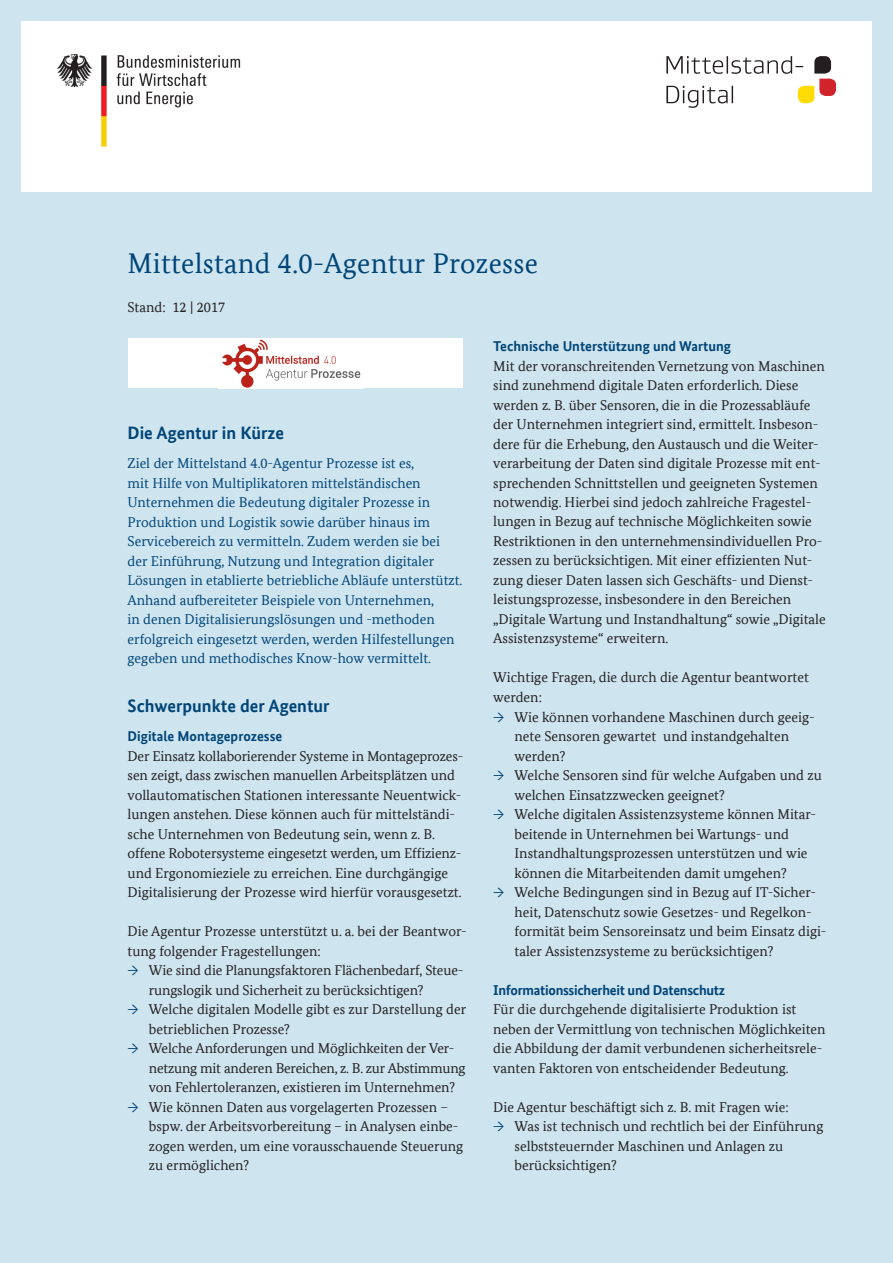
<style>
.page{position:relative;width:893px;height:1263px;background:#cee4ef}
.page>*{position:absolute;margin:0;border:0;box-sizing:border-box;transform-origin:0 0}
.t1{font:28.5px "Bundes Serif Office";letter-spacing:.01em;color:#004578}
.t2{font:700 18px "Bundes Sans Office";color:#004578}
.LI_Pfeil{font:14.25px/19.5px "Bundes Serif Office";color:#231f20}
.t3{font:14.25px/19.5px "Bundes Serif Office";color:#004578}
.t4{font:700 14.25px "Bundes Sans Office";color:#004578}
.t5{font:700 14.25px "Bundes Sans Office";letter-spacing:-.02em;color:#004578}
.H1_sub{font:14.25px "Bundes Serif Office";color:#231f20}
.s1{color:#004578}
</style>
<div class="page">
<div style="left:21px;top:21px;width:851px;height:170px;background:#fff"></div>
<img style="left:57px;top:53px;width:184px;height:94px">
<svg style="left:666px;top:56px;width:170px;height:52px"></svg>
<div style="left:128px;top:338px;width:334px;height:50px;background:#fff"></div>
<img style="left:222px;top:340px;width:139px;height:48px">
<h1 class="t1" style="left:128px;top:247px;width:412px">Mittelstand 4.0-Agentur Prozesse</h1>
<p class="H1_sub" style="left:128px;top:299px;width:99px">Stand: 12 | 2017</p>
<h2 class="t2" style="left:128px;top:422px;width:158px">Die Agentur in Kürze</h2>
<h2 class="t3" style="left:128px;top:453px;width:336px">Ziel der Mittelstand 4.0-Agentur Prozesse ist es,<br>mit Hilfe von Multiplikatoren mittelständischen Unternehmen die Bedeutung digitaler Prozesse in Produktion und Logistik sowie darüber hinaus im Servicebereich zu vermitteln. Zudem werden sie bei der Einführung, Nutzung und Integration digitaler Lösungen in etablierte betriebliche Abläufe unterstützt.<br>Anhand aufbereiteter Beispiele von Unternehmen,<br>in denen Digitalisierungslösungen und -methoden erfolgreich eingesetzt werden, werden Hilfestellungen gegeben und methodisches Know-how vermittelt.</h2>
<p class="t2" style="left:128px;top:696px;width:204px">Schwerpunkte der Agentur</p>
<p class="t4" style="left:128px;top:728px;width:156px">Digitale Montageprozesse</p>
<p class="LI_Pfeil" style="left:128px;top:746px;width:337px">Der Einsatz kollaborierender Systeme in Montageprozes&shy;sen zeigt, dass zwischen manuellen Arbeitsplätzen und vollautomatischen Stationen interessante Neuentwick&shy;lungen anstehen. Diese können auch für mittelständi&shy;sche Unternehmen von Bedeutung sein, wenn z. B. offene Robotersysteme eingesetzt werden, um Effizienz&shy;und Ergonomieziele zu erreichen. Eine durchgängige Digitalisierung der Prozesse wird hierfür vorausgesetzt.</p>
<p class="LI_Pfeil" style="left:128px;top:921px;width:341px">Die Agentur Prozesse unterstützt u. a. bei der Beantwor&shy;tung folgender Fragestellungen:</p>
<p class="LI_Pfeil" style="left:149px;top:960px;width:316px;text-indent:-21px"><span class="s1">→</span> Wie sind die Planungsfaktoren Flächenbedarf, Steue&shy;rungslogik und Sicherheit zu berücksichtigen?</p>
<p class="LI_Pfeil" style="left:149px;top:999px;width:319px;text-indent:-21px"><span class="s1">→</span> Welche digitalen Modelle gibt es zur Darstellung der betrieblichen Prozesse?</p>
<p class="LI_Pfeil" style="left:149px;top:1038px;width:318px;text-indent:-21px"><span class="s1">→</span> Welche Anforderungen und Möglichkeiten der Ver&shy;netzung mit anderen Bereichen, z. B. zur Abstimmung von Fehlertoleranzen, existieren im Unternehmen?</p>
<p class="LI_Pfeil" style="left:149px;top:1097px;width:316px;text-indent:-21px"><span class="s1">→</span> Wie können Daten aus vorgelagerten Prozessen – bspw. der Arbeitsvorbereitung – in Analysen einbe&shy;zogen werden, um eine vorausschauende Steuerung zu ermöglichen?</p>
<p class="t4" style="left:493px;top:338px;width:239px">Technische Unterstützung und Wartung</p>
<p class="LI_Pfeil" style="left:493px;top:356px;width:334px">Mit der voranschreitenden Vernetzung von Maschinen sind zunehmend digitale Daten erforderlich. Diese werden z. B. über Sensoren, die in die Prozessabläufe der Unternehmen integriert sind, ermittelt. Insbeson&shy;dere für die Erhebung, den Austausch und die Weiter&shy;verarbeitung der Daten sind digitale Prozesse mit ent&shy;sprechenden Schnittstellen und geeigneten Systemen notwendig. Hierbei sind jedoch zahlreiche Fragestel&shy;lungen in Bezug auf technische Möglichkeiten sowie Restriktionen in den unternehmensindividuellen Pro&shy;zessen zu berücksichtigen. Mit einer effizienten Nut&shy;zung dieser Daten lassen sich Geschäfts- und Dienst&shy;leistungsprozesse, insbesondere in den Bereichen „Digitale Wartung und Instandhaltung“ sowie „Digitale Assistenzsysteme“ erweitern.</p>
<p class="LI_Pfeil" style="left:493px;top:668px;width:317px">Wichtige Fragen, die durch die Agentur beantwortet werden:</p>
<p class="LI_Pfeil" style="left:514px;top:707px;width:302px;text-indent:-21px"><span class="s1">→</span> Wie können vorhandene Maschinen durch geeig&shy;nete Sensoren gewartet und instandgehalten werden?</p>
<p class="LI_Pfeil" style="left:514px;top:765px;width:309px;text-indent:-21px"><span class="s1">→</span> Welche Sensoren sind für welche Aufgaben und zu welchen Einsatzzwecken geeignet?</p>
<p class="LI_Pfeil" style="left:514px;top:804px;width:303px;text-indent:-21px"><span class="s1">→</span> Welche digitalen Assistenzsysteme können Mitar&shy;beitende in Unternehmen bei Wartungs- und Instandhaltungsprozessen unterstützen und wie können die Mitarbeitenden damit umgehen?</p>
<p class="LI_Pfeil" style="left:514px;top:882px;width:313px;text-indent:-21px"><span class="s1">→</span> Welche Bedingungen sind in Bezug auf IT-Sicher&shy;heit, Datenschutz sowie Gesetzes- und Regelkon&shy;formität beim Sensoreinsatz und beim Einsatz digi&shy;taler Assistenzsysteme zu berücksichtigen?</p>
<p class="t5" style="left:493px;top:981px;width:233px">Informationssicherheit und Datenschutz</p>
<p class="LI_Pfeil" style="left:493px;top:999px;width:334px">Für die durchgehende digitalisierte Produktion ist neben der Vermittlung von technischen Möglichkeiten die Abbildung der damit verbundenen sicherheitsrele&shy;vanten Faktoren von entscheidender Bedeutung.</p>
<p class="LI_Pfeil" style="left:493px;top:1097px;width:297px">Die Agentur beschäftigt sich z. B. mit Fragen wie:</p>
<p class="LI_Pfeil" style="left:514px;top:1116px;width:310px;text-indent:-21px"><span class="s1">→</span> Was ist technisch und rechtlich bei der Einführung selbststeuernder Maschinen und Anlagen zu berücksichtigen?</p>
</div>
